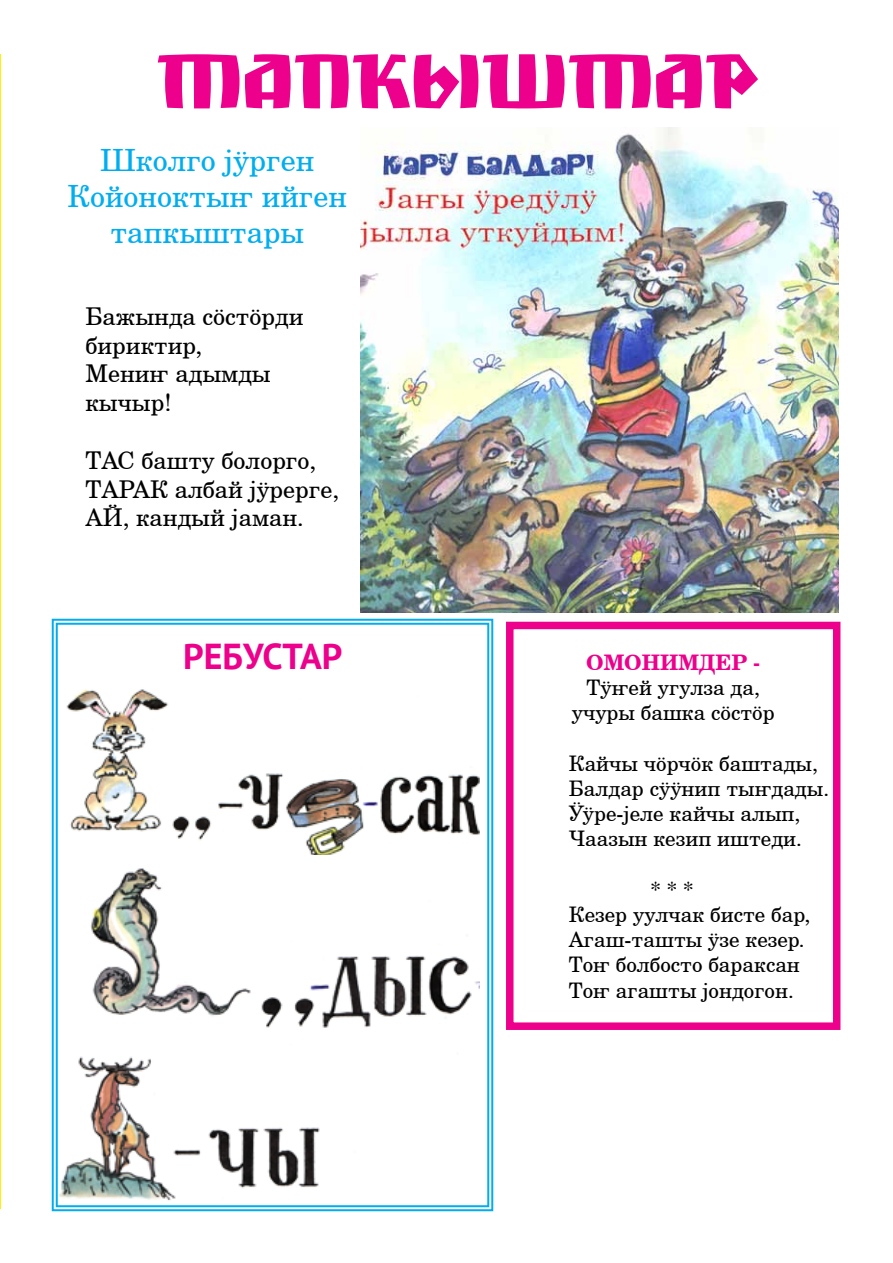
<style>
.page{position:relative;width:893px;height:1263px;background:#fff}
.page>*{position:absolute;margin:0;border:0;box-sizing:border-box;transform-origin:0 0}
.t1{font:72px "Zagadka";color:#ec008c}
.t2{font:700 36px "PT Sans";color:#ec008c}
.t3{font:30px/36px "Schoolbook Sayan Altai";color:#00aeef;text-align:center}
.t4{font:24px/28.8px "Schoolbook Sayan Altai";color:#000}
.t5{font:21px/25.2px "Schoolbook Sayan Altai";color:#000}
.t6{font:700 21px "Schoolbook Sayan Altai";color:#ec008c}
</style>
<div class="page">
<hr style="left:0;top:54px;width:1px;height:1155px;background:#fff200">
<img style="left:360px;top:128px;width:479px;height:484px">
<svg style="left:51px;top:618px;width:443px;height:594px"></svg>
<div style="left:56px;top:623px;width:433px;height:584px;border:2px solid #00aeef"></div>
<div style="left:506px;top:622px;width:334px;height:408px;border:8px solid #ec008c"></div>
<h1 class="t1" style="left:156px;top:40px;width:603px">ТАПКЫШТАР</h1>
<h3 class="t3" style="left:67px;top:143px;width:281px">Школго јӱрген<br>Койоноктыҥ ийген тапкыштары</h3>
<p class="t4" style="left:85px;top:302px;width:220px">Бажында сӧстӧрди бириктир,<br>Мениҥ адымды кычыр!</p>
<p class="t4" style="left:85px;top:446px;width:232px">Тас башту болорго,<br>Тарак</p>
<p class="t4" style="left:85px;top:475px;width:255px;text-indent:89px">албай јӱрерге,<br>Ай , кандый јаман.</p>
<h2 class="t2" style="left:183px;top:633px;width:161px">РЕБУСТАР</h2>
<p class="t6" style="left:586px;top:650px;width:176px">ОМОНИМДЕР -</p>
<p class="t5" style="left:572px;top:675px;width:204px;text-align:center">Тӱҥей угулза да, учуры башка сӧстӧр</p>
<p class="t5" style="left:569px;top:751px;width:262px">Кайчы чӧрчӧк баштады,<br>Балдар сӱӱнип тыҥдады.<br>Ӱӱре-jеле кайчы алып,<br>Чаазын кезип иштеди.</p>
<p class="t5" style="left:569px;top:877px;width:243px;text-indent:82px">* * *<br>Кезер уулчак бисте бар,<br>Агаш-ташты ӱзе кезер.<br>Тоҥ болбосто бараксан<br>Тоҥ агашты jондогон.</p>
</div>
